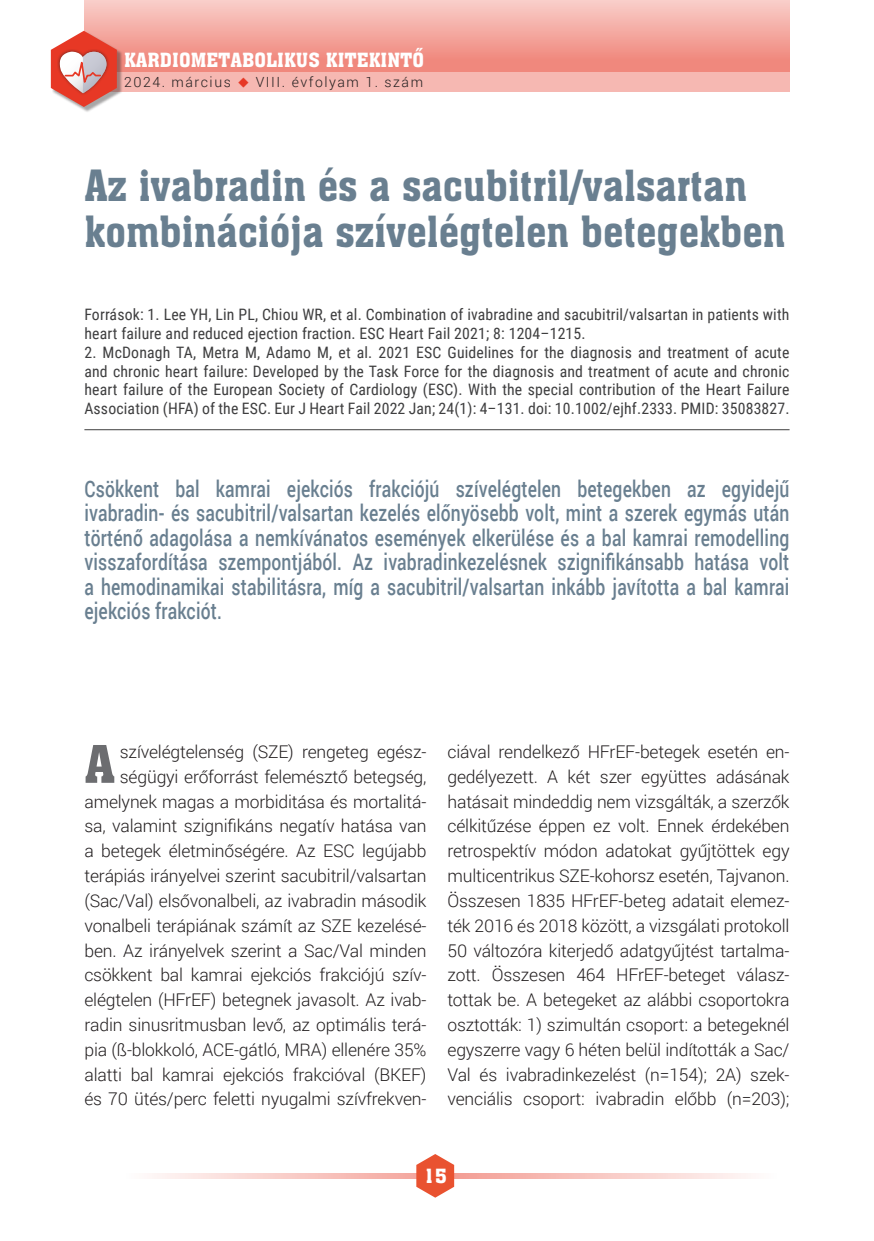
<style>
.page{position:relative;width:874px;height:1241px;background:#fff}
.page>*{position:absolute;margin:0;border:0;box-sizing:border-box;transform-origin:0 0}
.Beliv_KENYÉRSZÖVEG{font:50.93px "Aachen PFL";color:#6c6d70}
.Beliv_CÍM{font:42.35px/46.2px "Aachen PFL";color:#697f90;scale:.91 1}
.Belív_SUMMARY{font:500 22.75px/24.5px "Roboto";letter-spacing:.01em;color:#697f90;text-align:justify;scale:.77 1}
.t1{font:19.25px "Aachen PFL";color:#fff}
.Beliv_KENYÉRSZÖVEG-2{font:300 17.5px/24.8px "Roboto";letter-spacing:-.01em;color:#231f20;text-align:right}
.Beliv_FORRÁS{font:15.75px/18.9px "Roboto Condensed";letter-spacing:.01em;color:#3e3e3f}
.t2{font:300 14px "Roboto";letter-spacing:.11em;color:#231f20}
.s1{color:#e73825}
</style>
<div class="page">
<svg style="left:454px;top:1173px;width:294px;height:5px"></svg>
<svg style="left:154px;top:1173px;width:262px;height:5px"></svg>
<svg style="left:416px;top:1154px;width:38px;height:43px"></svg>
<hr style="left:84px;top:429px;width:705px;height:1px;background:#3e3e3f">
<svg style="left:84px;top:0;width:705px;height:72px;background:#f3a69e"></svg>
<div style="left:84px;top:72px;width:705px;height:20px;background:#f6b8b2"></div>
<div style="left:52px;top:32px;width:71px;height:81px;background:#231f20;opacity:.4"></div>
<svg style="left:51px;top:31px;width:66px;height:76px"></svg>
<p class="t1" style="left:124px;top:48px;width:301px">KARDIOMETABOLIKUS KITEKINTŐ</p>
<p class="t2" style="left:124px;top:72px;width:300px">2024. március <span class="s1">◆</span> VIII. évfolyam 1. szám</p>
<p class="Beliv_CÍM" style="left:84px;top:161px;width:771px">Az ivabradin és a sacubitril/valsartan kombinációja szívelégtelen betegekben</p>
<p class="Beliv_FORRÁS" style="left:84px;top:304px;width:706px">Források: 1. Lee YH, Lin PL, Chiou WR, et al. Combination of ivabradine and sacubitril/valsartan in patients with heart failure and reduced ejection fraction. ESC Heart Fail 2021; 8: 1204–1215.</p>
<p class="Beliv_FORRÁS" style="left:84px;top:342px;width:706px;text-align:justify">2. McDonagh TA, Metra M, Adamo M, et al. 2021 ESC Guidelines for the diagnosis and treatment of acute and chronic heart failure: Developed by the Task Force for the diagnosis and treatment of acute and chronic heart failure of the European Society of Cardiology (ESC). With the special contribution of the Heart Failure Association (HFA) of the ESC. Eur J Heart Fail 2022 Jan; 24(1): 4–131. doi: 10.1002/ejhf.2333. PMID: 35083827.</p>
<p class="Belív_SUMMARY" style="left:84px;top:475px;width:916px">Csökkent bal kamrai ejekciós frakciójú szívelégtelen betegekben az egyidejű ivabradin- és sacubitril/valsartan kezelés előnyösebb volt, mint a szerek egymás után történő adagolása a nemkívánatos események elkerülése és a bal kamrai remodelling visszafordítása szempontjából. Az ivabradinkezelésnek szignifikánsabb hatása volt a hemodinamikai stabilitásra, míg a sacubitril/valsartan inkább javította a bal kamrai ejekciós frakciót.</p>
<p class="Beliv_KENYÉRSZÖVEG-2" style="left:84px;top:738px;width:343px">szívelégtelenség (SZE) rengeteg egész&shy;ségügyi erőforrást felemésztő betegség, amelynek magas a morbiditása és mortalitá&shy;sa, valamint szignifikáns negatív hatása van a betegek életminőségére. Az ESC legújabb terápiás irányelvei szerint sacubitril/valsartan (Sac/Val) elsővonalbeli, az ivabradin második vonalbeli terápiának számít az SZE kezelésé&shy;ben. Az irányelvek szerint a Sac/Val minden csökkent bal kamrai ejekciós frakciójú szív&shy;elégtelen (HFrEF) betegnek javasolt. Az ivab&shy;radin sinusritmusban levő, az optimális terá&shy;pia (ß-blokkoló, ACE-gátló, MRA) ellenére 35% alatti bal kamrai ejekciós frakcióval (BKEF) és 70 ütés/perc feletti nyugalmi szívfrekven-</p>
<p class="Beliv_KENYÉRSZÖVEG-2" style="left:447px;top:738px;width:343px;text-align:justify">ciával rendelkező HFrEF-betegek esetén en&shy;gedélyezett. A két szer együttes adásának hatásait mindeddig nem vizsgálták, a szerzők célkitűzése éppen ez volt. Ennek érdekében retrospektív módon adatokat gyűjtöttek egy multicentrikus SZE-kohorsz esetén, Tajvanon.<br>Összesen 1835 HFrEF-beteg adatait elemez&shy;ték 2016 és 2018 között, a vizsgálati protokoll 50 változóra kiterjedő adatgyűjtést tartalma&shy;zott. Összesen 464 HFrEF-beteget válasz&shy;tottak be. A betegeket az alábbi csoportokra osztották: 1) szimultán csoport: a betegeknél egyszerre vagy 6 héten belül indították a Sac/ Val és ivabradinkezelést (n=154); 2A) szek&shy;venciális csoport: ivabradin előbb (n=203);</p>
<p class="Beliv_KENYÉRSZÖVEG" style="left:84px;top:732px;width:32px">A</p>
<p class="t1" style="left:423px;top:1163px;width:25px">15</p>
</div>
